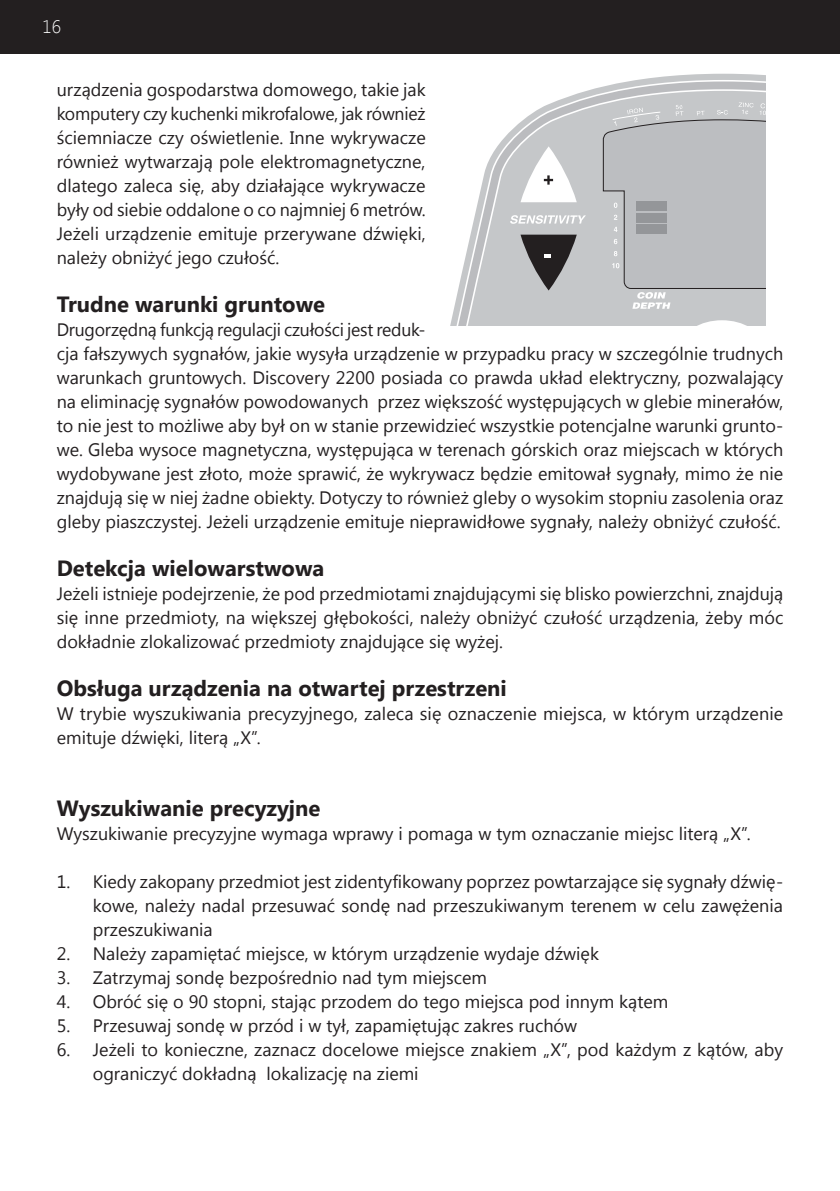
<style>
.page{position:relative;width:840px;height:1191px;background:#fff}
.page>*{position:absolute;margin:0;border:0;box-sizing:border-box;transform-origin:0 0}
.t1{font:700 22px "Segoe UI";color:#231f20}
.t2{font:18px/24px "Segoe UI";color:#231f20;text-align:justify}
.t3{font:300 18px "Segoe UI";color:#fff}
</style>
<div class="page">
<div style="left:0;top:0;width:839px;height:54px;background:#231f20"></div>
<svg style="left:645px;top:74px;width:120px;height:5px"></svg>
<svg style="left:450px;top:79px;width:315px;height:247px"></svg>
<svg style="left:509px;top:215px;width:76px;height:9px"></svg>
<svg style="left:602px;top:102px;width:163px;height:207px;background:#bbbdc0"></svg>
<svg style="left:682px;top:320px;width:79px;height:6px"></svg>
<svg style="left:520px;top:146px;width:56px;height:56px"></svg>
<svg style="left:520px;top:235px;width:56px;height:55px;background:#696869"></svg>
<p class="t3" style="left:43px;top:14px;width:20px">16</p>
<p class="t2" style="left:57px;top:77px;width:370px">urządzenia gospodarstwa domowego, takie jak komputery czy kuchenki mikrofalowe, jak również ściemniacze czy oświetlenie. Inne wykrywacze również wytwarzają pole elektromagnetyczne, dlatego zaleca się, aby działające wykrywacze były od siebie oddalone o co najmniej 6 metrów.<br>Jeżeli urządzenie emituje przerywane dźwięki, należy obniżyć jego czułość.</p>
<p class="t1" style="left:57px;top:289px;width:270px">Trudne warunki gruntowe</p>
<p class="t2" style="left:57px;top:317px;width:727px;text-align:left">Drugorzędną funkcją regulacji czułości jest reduk-<br>cja fałszywych sygnałów, jakie wysyła urządzenie w przypadku pracy w szczególnie trudnych warunkach gruntowych. Discovery 2200 posiada co prawda układ elektryczny, pozwalający na eliminację sygnałów powodowanych przez większość występujących w glebie minerałów, to nie jest to możliwe aby był on w stanie przewidzieć wszystkie potencjalne warunki grunto&shy;we. Gleba wysoce magnetyczna, występująca w terenach górskich oraz miejscach w których wydobywane jest złoto, może sprawić, że wykrywacz będzie emitował sygnały, mimo że nie znajdują się w niej żadne obiekty. Dotyczy to również gleby o wysokim stopniu zasolenia oraz gleby piaszczystej. Jeżeli urządzenie emituje nieprawidłowe sygnały, należy obniżyć czułość.</p>
<p class="t1" style="left:57px;top:553px;width:269px">Detekcja wielowarstwowa</p>
<p class="t2" style="left:57px;top:581px;width:727px">Jeżeli istnieje podejrzenie, że pod przedmiotami znajdującymi się blisko powierzchni, znajdują się inne przedmioty, na większej głębokości, należy obniżyć czułość urządzenia, żeby móc dokładnie zlokalizować przedmioty znajdujące się wyżej.</p>
<p class="t1" style="left:57px;top:673px;width:451px">Obsługa urządzenia na otwartej przestrzeni</p>
<p class="t2" style="left:57px;top:701px;width:727px">W trybie wyszukiwania precyzyjnego, zaleca się oznaczenie miejsca, w którym urządzenie emituje dźwięki, literą „X”.</p>
<p class="t1" style="left:57px;top:793px;width:265px">Wyszukiwanie precyzyjne</p>
<p class="t2" style="left:57px;top:821px;width:695px">Wyszukiwanie precyzyjne wymaga wprawy i pomaga w tym oznaczanie miejsc literą „X”.</p>
<p class="t2" style="left:93px;top:869px;width:691px;text-indent:-36px">1. Kiedy zakopany przedmiot jest zidentyfikowany poprzez powtarzające się sygnały dźwię&shy;kowe, należy nadal przesuwać sondę nad przeszukiwanym terenem w celu zawężenia przeszukiwania</p>
<p class="t2" style="left:57px;top:941px;width:543px">2. Należy zapamiętać miejsce, w którym urządzenie wydaje dźwięk</p>
<p class="t2" style="left:57px;top:965px;width:431px">3. Zatrzymaj sondę bezpośrednio nad tym miejscem</p>
<p class="t2" style="left:57px;top:989px;width:612px">4. Obróć się o 90 stopni, stając przodem do tego miejsca pod innym kątem</p>
<p class="t2" style="left:57px;top:1013px;width:521px">5. Przesuwaj sondę w przód i w tył, zapamiętując zakres ruchów</p>
<p class="t2" style="left:93px;top:1037px;width:691px;text-indent:-36px">6. Jeżeli to konieczne, zaznacz docelowe miejsce znakiem „X”, pod każdym z kątów, aby ograniczyć dokładną lokalizację na ziemi</p>
</div>
